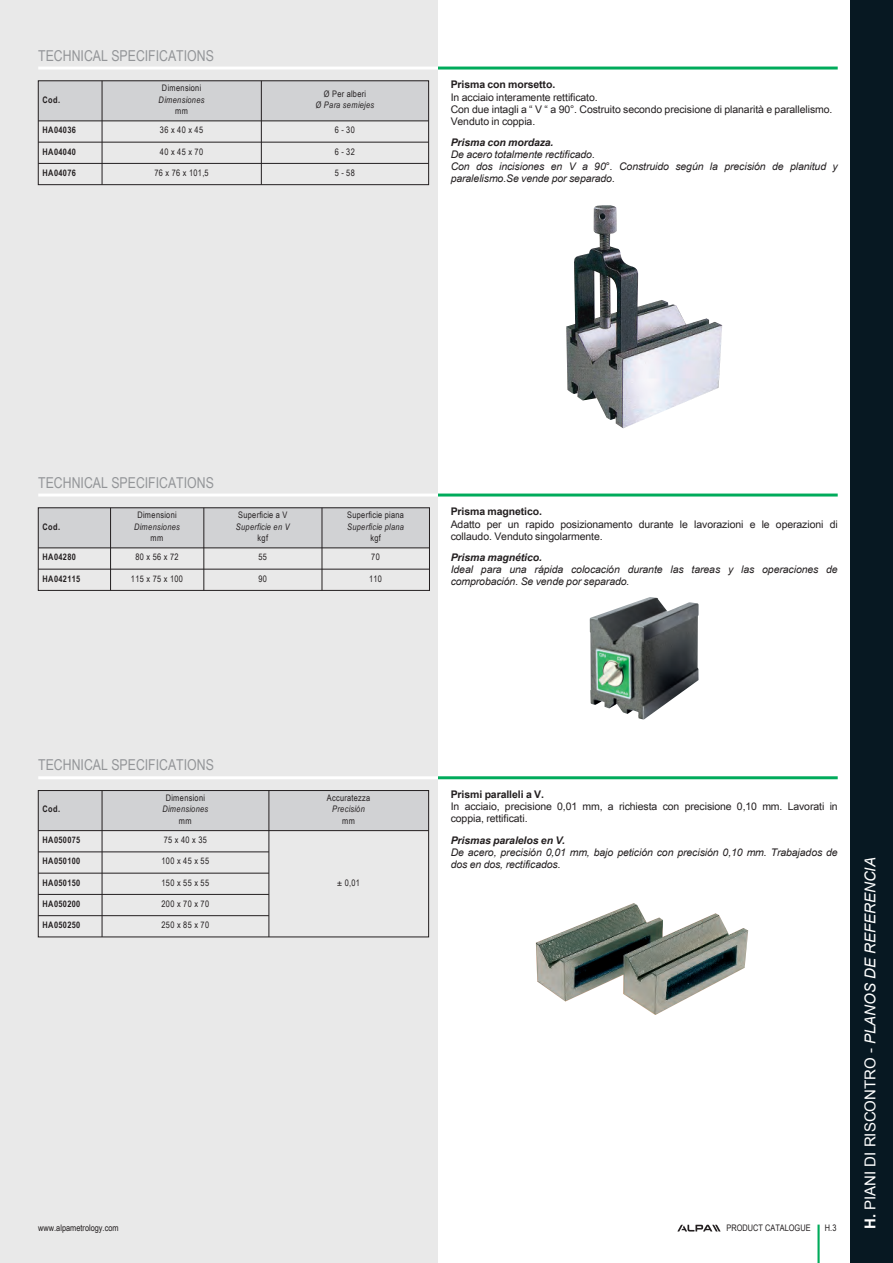
<style>
.page{position:relative;width:893px;height:1263px;background:#fff}
.page>*{position:absolute;margin:0;border:0;box-sizing:border-box;transform-origin:0 0}
.t1{font:15px "Arial Link Narrow";color:#939598}
.t2{font:italic 15px "Arial Link";letter-spacing:-.005em;color:#fff}
.t3{font:italic 10.5px/12px "Arial Link";letter-spacing:-.01em;color:#231f20}
.t4{font:10.5px/12px "Arial Link";letter-spacing:-.01em;color:#231f20}
.t5{font:italic 700 10.5px "Arial Link";letter-spacing:-.01em;color:#231f20}
.t6{font:700 10.5px "Arial Link";letter-spacing:-.01em;color:#231f20}
.t7{font:9px "Arial Link Narrow";letter-spacing:.04em;color:#231f20}
.t8{font:700 9px "Arial Link Narrow";letter-spacing:.04em;color:#231f20}
.t9{font:italic 9px "Arial Link Narrow";letter-spacing:.04em;color:#231f20}
.t10{font:9px "Arial Link Narrow";color:#231f20}
.t11{font:9px "Arial Link Narrow";letter-spacing:.28em;color:#231f20}
.s1{font-weight:700;font-style:normal}
.s2{font-style:normal}
</style>
<div class="page">
<div style="left:0;top:0;width:438px;height:1263px;background:#e9e9e9"></div>
<div style="left:850px;top:0;width:43px;height:1263px;background:#071822"></div>
<hr style="left:817px;top:1224px;width:3px;height:39px;background:#00ab5b">
<svg style="left:677px;top:1225px;width:43px;height:6px"></svg>
<hr style="left:438px;top:67px;width:400px;height:3px;background:#00ab5b">
<hr style="left:38px;top:67px;width:400px;height:3px;background:#fff">
<img style="left:566px;top:205px;width:156px;height:223px">
<div style="left:38px;top:81px;width:64px;height:40px;background:#d1d2d4"></div>
<div style="left:102px;top:81px;width:159px;height:40px;background:#d1d2d4"></div>
<div style="left:261px;top:81px;width:168px;height:40px;background:#d1d2d4"></div>
<hr style="left:38px;top:121px;width:391px;height:1px;background:#231f20">
<hr style="left:38px;top:142px;width:391px;height:1px;background:#231f20">
<hr style="left:38px;top:163px;width:391px;height:1px;background:#231f20">
<hr style="left:102px;top:81px;width:1px;height:104px;background:#231f20">
<hr style="left:261px;top:81px;width:1px;height:104px;background:#231f20">
<div style="left:38px;top:81px;width:391px;height:104px;border:1px solid #231f20"></div>
<hr style="left:438px;top:776px;width:400px;height:3px;background:#00ab5b">
<hr style="left:38px;top:776px;width:400px;height:3px;background:#fff">
<img style="left:536px;top:903px;width:212px;height:112px">
<div style="left:38px;top:790px;width:64px;height:41px;background:#d1d2d4"></div>
<div style="left:102px;top:790px;width:167px;height:41px;background:#d1d2d4"></div>
<div style="left:269px;top:790px;width:160px;height:41px;background:#d1d2d4"></div>
<hr style="left:38px;top:830px;width:391px;height:1px;background:#231f20">
<hr style="left:38px;top:852px;width:231px;height:1px;background:#231f20">
<hr style="left:38px;top:873px;width:231px;height:1px;background:#231f20">
<hr style="left:38px;top:894px;width:231px;height:1px;background:#231f20">
<hr style="left:38px;top:915px;width:231px;height:1px;background:#231f20">
<hr style="left:102px;top:790px;width:1px;height:147px;background:#231f20">
<hr style="left:269px;top:790px;width:1px;height:147px;background:#231f20">
<div style="left:38px;top:790px;width:391px;height:147px;border:1px solid #231f20"></div>
<hr style="left:438px;top:493px;width:400px;height:3px;background:#00ab5b">
<div style="left:38px;top:508px;width:73px;height:40px;background:#d1d2d4"></div>
<div style="left:111px;top:508px;width:93px;height:40px;background:#d1d2d4"></div>
<div style="left:204px;top:508px;width:118px;height:40px;background:#d1d2d4"></div>
<div style="left:322px;top:508px;width:107px;height:40px;background:#d1d2d4"></div>
<hr style="left:38px;top:548px;width:391px;height:1px;background:#231f20">
<hr style="left:38px;top:569px;width:391px;height:1px;background:#231f20">
<hr style="left:110px;top:508px;width:1px;height:82px;background:#231f20">
<hr style="left:204px;top:508px;width:1px;height:82px;background:#231f20">
<hr style="left:322px;top:508px;width:1px;height:82px;background:#231f20">
<div style="left:38px;top:508px;width:392px;height:83px;border:1px solid #231f20"></div>
<img style="left:590px;top:597px;width:109px;height:123px">
<hr style="left:38px;top:493px;width:400px;height:3px;background:#fff">
<h1 class="t1" style="left:38px;top:47px;width:177px">TECHNICAL SPECIFICATIONS</h1>
<p class="t8" style="left:43px;top:94px;width:19px">Cod.</p>
<p class="t7" style="left:162px;top:83px;width:41px">Dimensioni</p>
<p class="t9" style="left:159px;top:94px;width:47px">Dimensiones</p>
<p class="t7" style="left:175px;top:106px;width:14px">mm</p>
<p class="t7" style="left:324px;top:89px;width:44px">Ø Per alberi</p>
<p class="t9" style="left:315px;top:100px;width:60px">Ø Para semiejes</p>
<p class="t8" style="left:43px;top:125px;width:35px">HA04036</p>
<p class="t11" style="left:160px;top:125px;width:45px">36x40x45</p>
<p class="t7" style="left:335px;top:125px;width:22px">6-30</p>
<p class="t8" style="left:43px;top:146px;width:35px">HA04040</p>
<p class="t11" style="left:160px;top:146px;width:45px">40x45x70</p>
<p class="t7" style="left:335px;top:146px;width:22px">6-32</p>
<p class="t8" style="left:43px;top:167px;width:35px">HA04076</p>
<p class="t7" style="left:154px;top:168px;width:56px">76 x 76 x 101,5</p>
<p class="t7" style="left:335px;top:168px;width:22px">5-58</p>
<p class="t6" style="left:451px;top:79px;width:106px">Prisma con morsetto.</p>
<p class="t4" style="left:451px;top:91px;width:383px">In acciaio interamente rettificato.<br>Con due intagli a “ V “ a 90°. Costruito secondo precisione di planarità e parallelismo.<br>Venduto in coppia.</p>
<p class="t5" style="left:451px;top:136px;width:104px">Prisma con mordaza.</p>
<p class="t3" style="left:451px;top:148px;width:389px">De acero totalmente rectificado.<br>Con dos incisiones en V a 90°. Construido según la precisión de planitud y paralelismo.Se vende por separado.</p>
<h1 class="t1" style="left:38px;top:474px;width:177px">TECHNICAL SPECIFICATIONS</h1>
<p class="t8" style="left:43px;top:521px;width:19px">Cod.</p>
<p class="t7" style="left:137px;top:510px;width:41px">Dimensioni</p>
<p class="t9" style="left:134px;top:521px;width:47px">Dimensiones</p>
<p class="t7" style="left:151px;top:533px;width:14px">mm</p>
<p class="t7" style="left:238px;top:510px;width:51px">Superficie a V</p>
<p class="t9" style="left:236px;top:521px;width:55px">Superficie en V</p>
<p class="t7" style="left:258px;top:533px;width:12px">kgf</p>
<p class="t7" style="left:347px;top:510px;width:58px">Superficie piana</p>
<p class="t9" style="left:347px;top:521px;width:58px">Superficie plana</p>
<p class="t7" style="left:370px;top:533px;width:12px">kgf</p>
<p class="t8" style="left:43px;top:552px;width:35px">HA04280</p>
<p class="t11" style="left:135px;top:552px;width:45px">80x56x72</p>
<p class="t7" style="left:258px;top:552px;width:10px">55</p>
<p class="t7" style="left:371px;top:552px;width:10px">70</p>
<p class="t8" style="left:43px;top:573px;width:39px">HA042115</p>
<p class="t7" style="left:131px;top:573px;width:54px">115 x 75 x 100</p>
<p class="t7" style="left:258px;top:573px;width:10px">90</p>
<p class="t7" style="left:369px;top:573px;width:14px">110</p>
<p class="t6" style="left:451px;top:506px;width:93px">Prisma magnetico.</p>
<p class="t4" style="left:451px;top:518px;width:388px">Adatto per un rapido posizionamento durante le lavorazioni e le operazioni di collaudo. Venduto singolarmente.</p>
<p class="t5" style="left:451px;top:551px;width:93px">Prisma magnético.</p>
<p class="t3" style="left:451px;top:563px;width:389px">Ideal para una rápida colocación durante las tareas y las operaciones de comprobación. Se vende por separado.</p>
<h1 class="t1" style="left:38px;top:756px;width:177px">TECHNICAL SPECIFICATIONS</h1>
<p class="t8" style="left:43px;top:804px;width:19px">Cod.</p>
<p class="t7" style="left:166px;top:793px;width:41px">Dimensioni</p>
<p class="t9" style="left:162px;top:804px;width:47px">Dimensiones</p>
<p class="t7" style="left:179px;top:815px;width:14px">mm</p>
<p class="t8" style="left:43px;top:835px;width:39px">HA050075</p>
<p class="t11" style="left:164px;top:835px;width:45px">75x40x35</p>
<p class="t8" style="left:43px;top:856px;width:39px">HA050100</p>
<p class="t7" style="left:161px;top:856px;width:49px">100 x 45 x 55</p>
<p class="t8" style="left:43px;top:877px;width:39px">HA050150</p>
<p class="t7" style="left:161px;top:877px;width:49px">150 x 55 x 55</p>
<p class="t8" style="left:43px;top:898px;width:39px">HA050200</p>
<p class="t7" style="left:161px;top:898px;width:49px">200 x 70 x 70</p>
<p class="t8" style="left:43px;top:920px;width:39px">HA050250</p>
<p class="t7" style="left:161px;top:920px;width:49px">250 x 85 x 70</p>
<p class="t7" style="left:327px;top:793px;width:45px">Accuratezza</p>
<p class="t9" style="left:332px;top:804px;width:34px">Precisión</p>
<p class="t7" style="left:342px;top:815px;width:14px">mm</p>
<p class="t7" style="left:337px;top:877px;width:24px">± 0,01</p>
<p class="t6" style="left:451px;top:789px;width:95px">Prismi paralleli a V.</p>
<p class="t4" style="left:451px;top:801px;width:389px">In acciaio, precisione 0,01 mm, a richiesta con precisione 0,10 mm. Lavorati in coppia, rettificati.</p>
<p class="t5" style="left:451px;top:834px;width:116px">Prismas paralelos en V.</p>
<p class="t3" style="left:451px;top:846px;width:389px">De acero, precisión 0,01 mm, bajo petición con precisión 0,10 mm. Trabajados de dos en dos, rectificados.</p>
<p class="t10" style="left:726px;top:1223px;width:86px">PRODUCT CATALOGUE</p>
<p class="t10" style="left:38px;top:1223px;width:82px">www.alpametrology.com</p>
<p class="t7" style="left:825px;top:1223px;width:13px">H.3</p>
<h1 class="t2" style="left:862px;top:1229px;width:373px;rotate:-90deg"><span class="s1">H.</span> <span class="s2">PIANI DI RISCONTRO -</span> PLANOS DE REFERENCIA</h1>
</div>
